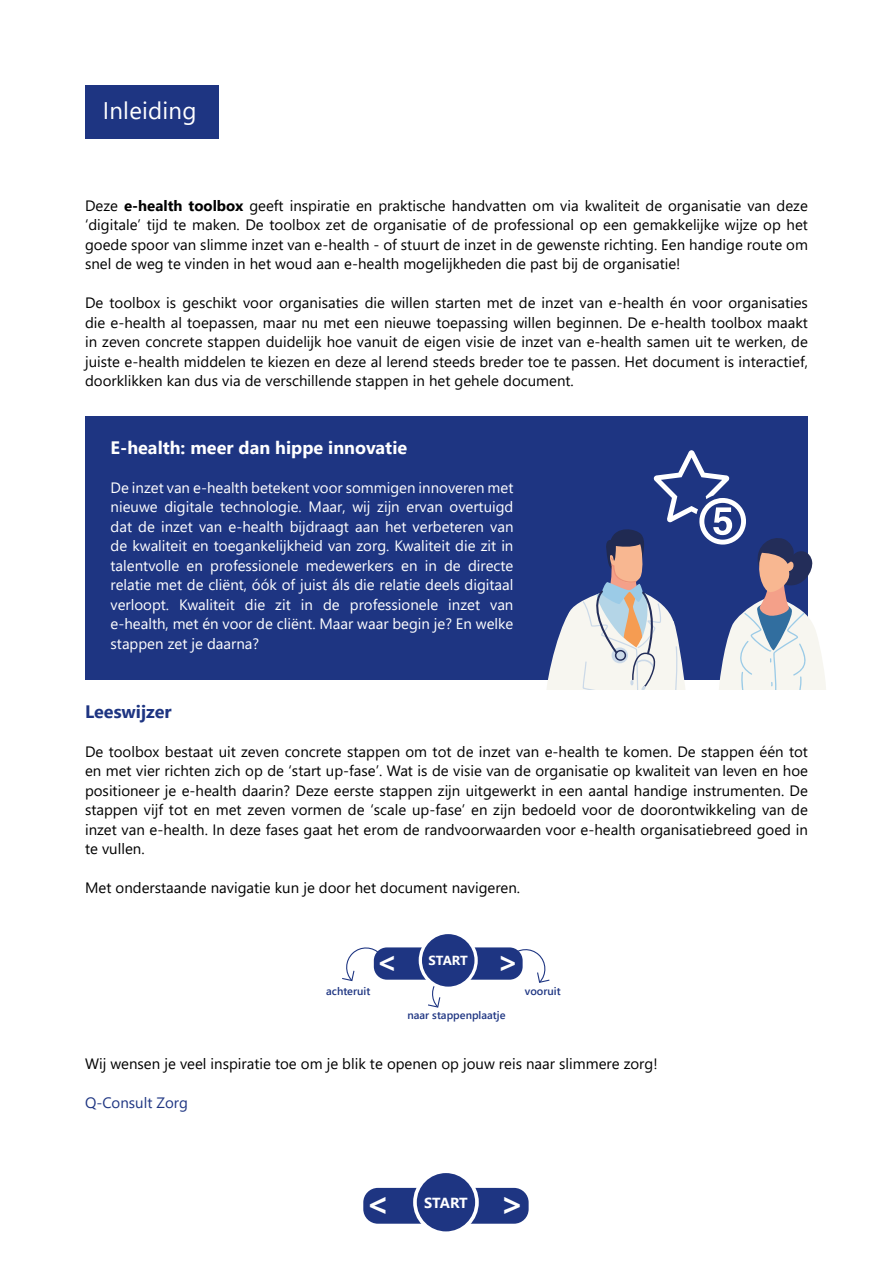
<style>
.page{position:relative;width:893px;height:1263px;background:#fff}
.page>*{position:absolute;margin:0;border:0;box-sizing:border-box;transform-origin:0 0}
.t1{font:700 34.05px "Segoe UI";color:#fff}
.t2{font:700 30.6px "Segoe UI";color:#fff}
.t3{font:24px "Segoe UI";letter-spacing:.01em;color:#fff}
.t4{font:700 18px "Segoe UI";color:#fff}
.t5{font:700 18px "Segoe UI";color:#1e3582}
.t6{font:15px/19.5px "Segoe UI";color:#000;text-align:justify}
.t7{font:15px/19.5px "Segoe UI";color:#fff;text-align:justify}
.t8{font:15px "Segoe UI";color:#1e3582}
.t9{font:700 14.55px "Segoe UI";letter-spacing:-.01em;color:#fff}
.t10{font:700 13.05px "Segoe UI";letter-spacing:-.01em;color:#fff}
.t11{font:600 10.95px "Segoe UI";color:#1e3582}
.s1{font-weight:700}
</style>
<div class="page">
<div style="left:85px;top:85px;width:134px;height:53px;background:#1e3582"></div>
<div style="left:85px;top:416px;width:723px;height:264px;background:#1e3582"></div>
<svg style="left:428px;top:986px;width:13px;height:22px"></svg>
<div style="left:374px;top:947px;width:149px;height:33px;background:#1e3582;border-radius:13px"></div>
<div style="left:420px;top:932px;width:56px;height:56px;background:#1e3582;border-radius:50%"></div>
<div style="left:419px;top:931px;width:59px;height:59px;border:3px solid #fff;border-radius:50%"></div>
<svg style="left:342px;top:947px;width:39px;height:34px"></svg>
<div style="left:363px;top:1188px;width:166px;height:36px;background:#1e3582;border-radius:15px"></div>
<div style="left:415px;top:1171px;width:62px;height:62px;background:#1e3582;border-radius:50%"></div>
<div style="left:413px;top:1169px;width:66px;height:66px;border:4px solid #fff;border-radius:50%"></div>
<svg style="left:547px;top:450px;width:279px;height:239px"></svg>
<svg style="left:501px;top:947px;width:48px;height:36px"></svg>
<h3 class="t3" style="left:103px;top:88px;width:95px">Inleiding</h3>
<p class="t6" style="left:85px;top:194px;width:724px">Deze <span class="s1">e-health toolbox</span> geeft inspiratie en praktische handvatten om via kwaliteit de organisatie van deze ‘digitale’ tijd te maken. De toolbox zet de organisatie of de professional op een gemakkelijke wijze op het goede spoor van slimme inzet van e-health - of stuurt de inzet in de gewenste richting. Een handige route om snel de weg te vinden in het woud aan e-health mogelijkheden die past bij de organisatie!</p>
<p class="t6" style="left:85px;top:292px;width:724px">De toolbox is geschikt voor organisaties die willen starten met de inzet van e-health én voor organisaties die e-health al toepassen, maar nu met een nieuwe toepassing willen beginnen. De e-health toolbox maakt in zeven concrete stappen duidelijk hoe vanuit de eigen visie de inzet van e-health samen uit te werken, de juiste e-health middelen te kiezen en deze al lerend steeds breder toe te passen. Het document is interactief, doorklikken kan dus via de verschillende stappen in het gehele document.</p>
<p class="t4" style="left:111px;top:430px;width:298px">E-health: meer dan hippe innovatie</p>
<p class="t7" style="left:111px;top:476px;width:404px">De inzet van e-health betekent voor sommigen innoveren met nieuwe digitale technologie. Maar, wij zijn ervan overtuigd dat de inzet van e-health bijdraagt aan het verbeteren van de kwaliteit en toegankelijkheid van zorg. Kwaliteit die zit in talentvolle en professionele medewerkers en in de directe relatie met de cliënt, óók of juist áls die relatie deels digitaal verloopt. Kwaliteit die zit in de professionele inzet van e-health, met én voor de cliënt. Maar waar begin je? En welke stappen zet je daarna?</p>
<p class="t5" style="left:85px;top:694px;width:88px">Leeswijzer</p>
<p class="t6" style="left:85px;top:740px;width:724px">De toolbox bestaat uit zeven concrete stappen om tot de inzet van e-health te komen. De stappen één tot en met vier richten zich op de ‘start up-fase’. Wat is de visie van de organisatie op kwaliteit van leven en hoe positioneer je e-health daarin? Deze eerste stappen zijn uitgewerkt in een aantal handige instrumenten. De stappen vijf tot en met zeven vormen de ‘scale up-fase’ en zijn bedoeld voor de doorontwikkeling van de inzet van e-health. In deze fases gaat het erom de randvoorwaarden voor e-health organisatiebreed goed in te vullen.</p>
<p class="t6" style="left:85px;top:877px;width:437px">Met onderstaande navigatie kun je door het document navigeren.</p>
<h2 class="t2" style="left:376px;top:932px;width:23px">&lt;</h2>
<p class="t10" style="left:429px;top:948px;width:41px">START</p>
<p class="t11" style="left:326px;top:981px;width:46px">achteruit</p>
<p class="t11" style="left:525px;top:981px;width:37px">vooruit</p>
<p class="t11" style="left:407px;top:1005px;width:100px">naar stappenplaatje</p>
<p class="t6" style="left:85px;top:1052px;width:574px">Wij wensen je veel inspiratie toe om je blik te openen op jouw reis naar slimmere zorg!</p>
<p class="t8" style="left:85px;top:1088px;width:104px">Q-Consult Zorg</p>
<h1 class="t1" style="left:366px;top:1170px;width:26px">&lt;</h1>
<p class="t9" style="left:424px;top:1189px;width:45px">START</p>
</div>
